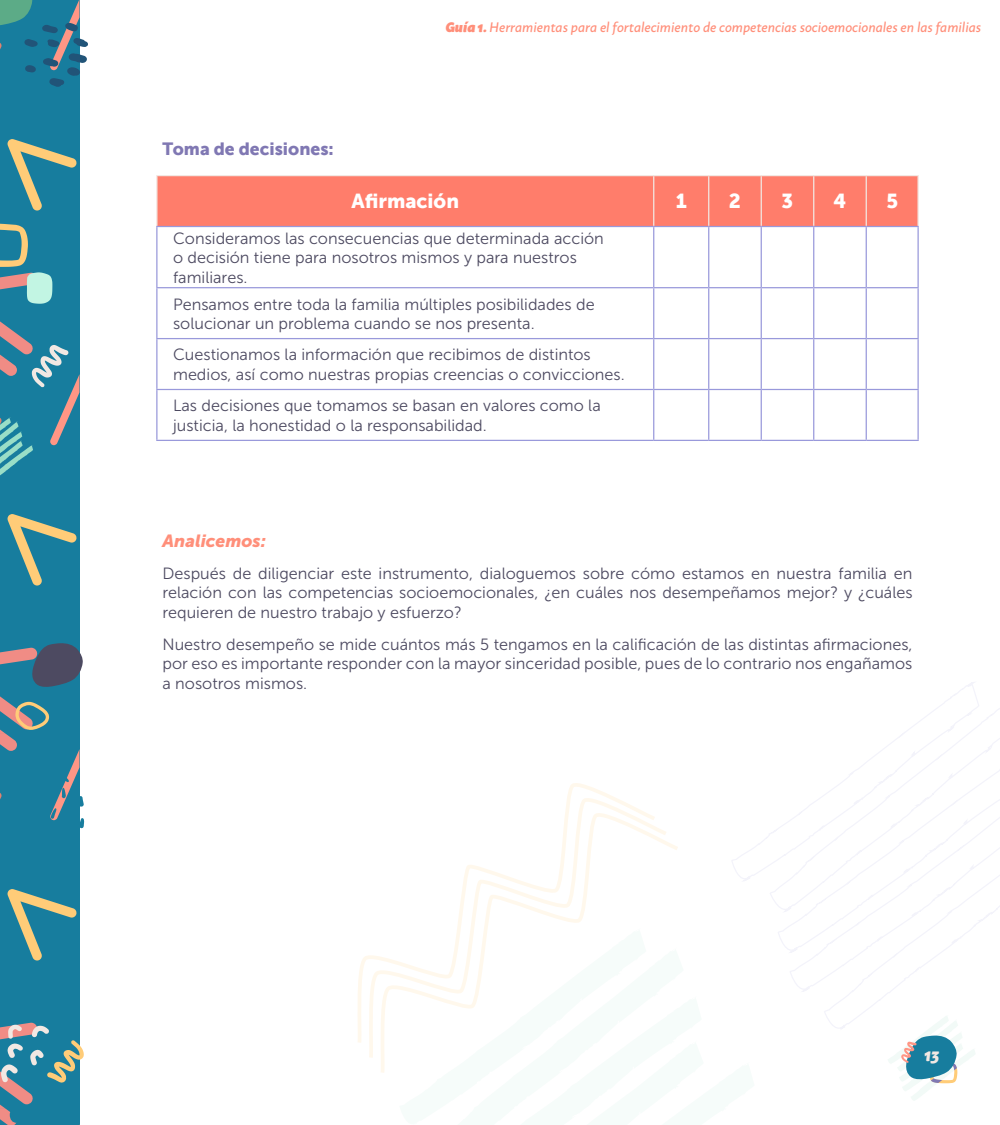
<style>
.page{position:relative;width:1000px;height:1125px;background:#fff}
.page>*{position:absolute;margin:0;border:0;box-sizing:border-box;transform-origin:0 0}
.t1{font:20px "Museo Sans 900";color:#fff}
.t2{font:17.5px "Museo Sans 900";color:#8078b3}
.t3{font:italic 17.5px "Museo Sans 900";color:#ff8f7a}
.t4{font:italic 800 17.5px "Macho";color:#f2e8e3}
.t5{font:16.25px/19.5px "Museo Sans 300";color:#4d4a61}
.t6{font:italic 500 13.75px "Macho";color:#ff8f7a}
.s1{font-weight:900}
</style>
<div class="page">
<svg style="left:888px;top:1032px;width:87px;height:69px"></svg>
<div style="left:0;top:0;width:79px;height:1125px;background:#177d9e"></div>
<svg style="left:7px;top:514px;width:70px;height:72px"></svg>
<svg style="left:7px;top:139px;width:70px;height:72px"></svg>
<svg style="left:0;top:643px;width:84px;height:318px"></svg>
<svg style="left:0;top:0;width:88px;height:87px"></svg>
<svg style="left:0;top:1023px;width:84px;height:102px"></svg>
<svg style="left:0;top:223px;width:79px;height:253px"></svg>
<div style="left:158px;top:176px;width:760px;height:50px;background:#ff7d6b"></div>
<hr style="left:156px;top:175px;width:498px;height:1px;background:#f2e8e3">
<hr style="left:156px;top:176px;width:2px;height:50px;background:#f2e8e3">
<hr style="left:654px;top:175px;width:55px;height:1px;background:#f2e8e3">
<hr style="left:653px;top:176px;width:1px;height:50px;background:#f2e8e3">
<hr style="left:709px;top:175px;width:52px;height:1px;background:#f2e8e3">
<hr style="left:708px;top:176px;width:1px;height:50px;background:#f2e8e3">
<hr style="left:761px;top:175px;width:53px;height:1px;background:#f2e8e3">
<hr style="left:761px;top:176px;width:1px;height:50px;background:#f2e8e3">
<hr style="left:814px;top:175px;width:52px;height:1px;background:#f2e8e3">
<hr style="left:813px;top:176px;width:1px;height:50px;background:#f2e8e3">
<hr style="left:866px;top:175px;width:53px;height:1px;background:#f2e8e3">
<hr style="left:866px;top:176px;width:1px;height:50px;background:#f2e8e3">
<hr style="left:918px;top:176px;width:1px;height:50px;background:#f2e8e3">
<hr style="left:156px;top:226px;width:498px;height:1px;background:#9999db">
<hr style="left:156px;top:227px;width:2px;height:60px;background:#9999db">
<hr style="left:654px;top:226px;width:55px;height:1px;background:#9999db">
<hr style="left:653px;top:227px;width:1px;height:60px;background:#9999db">
<hr style="left:709px;top:226px;width:52px;height:1px;background:#9999db">
<hr style="left:708px;top:227px;width:1px;height:60px;background:#9999db">
<hr style="left:761px;top:226px;width:53px;height:1px;background:#9999db">
<hr style="left:761px;top:227px;width:1px;height:60px;background:#9999db">
<hr style="left:814px;top:226px;width:52px;height:1px;background:#9999db">
<hr style="left:813px;top:227px;width:1px;height:60px;background:#9999db">
<hr style="left:866px;top:226px;width:53px;height:1px;background:#9999db">
<hr style="left:866px;top:227px;width:1px;height:60px;background:#9999db">
<hr style="left:918px;top:227px;width:1px;height:60px;background:#9999db">
<hr style="left:156px;top:287px;width:498px;height:1px;background:#9999db">
<hr style="left:156px;top:288px;width:2px;height:50px;background:#9999db">
<hr style="left:654px;top:287px;width:55px;height:1px;background:#9999db">
<hr style="left:653px;top:288px;width:1px;height:50px;background:#9999db">
<hr style="left:709px;top:287px;width:52px;height:1px;background:#9999db">
<hr style="left:708px;top:288px;width:1px;height:50px;background:#9999db">
<hr style="left:761px;top:287px;width:53px;height:1px;background:#9999db">
<hr style="left:761px;top:288px;width:1px;height:50px;background:#9999db">
<hr style="left:814px;top:287px;width:52px;height:1px;background:#9999db">
<hr style="left:813px;top:288px;width:1px;height:50px;background:#9999db">
<hr style="left:866px;top:287px;width:53px;height:1px;background:#9999db">
<hr style="left:866px;top:288px;width:1px;height:50px;background:#9999db">
<hr style="left:918px;top:288px;width:1px;height:50px;background:#9999db">
<hr style="left:156px;top:338px;width:498px;height:1px;background:#9999db">
<hr style="left:156px;top:339px;width:2px;height:50px;background:#9999db">
<hr style="left:654px;top:338px;width:55px;height:1px;background:#9999db">
<hr style="left:653px;top:339px;width:1px;height:50px;background:#9999db">
<hr style="left:709px;top:338px;width:52px;height:1px;background:#9999db">
<hr style="left:708px;top:339px;width:1px;height:50px;background:#9999db">
<hr style="left:761px;top:338px;width:53px;height:1px;background:#9999db">
<hr style="left:761px;top:339px;width:1px;height:50px;background:#9999db">
<hr style="left:814px;top:338px;width:52px;height:1px;background:#9999db">
<hr style="left:813px;top:339px;width:1px;height:50px;background:#9999db">
<hr style="left:866px;top:338px;width:53px;height:1px;background:#9999db">
<hr style="left:866px;top:339px;width:1px;height:50px;background:#9999db">
<hr style="left:918px;top:339px;width:1px;height:50px;background:#9999db">
<hr style="left:156px;top:389px;width:498px;height:1px;background:#9999db">
<hr style="left:156px;top:390px;width:2px;height:50px;background:#9999db">
<hr style="left:654px;top:389px;width:55px;height:1px;background:#9999db">
<hr style="left:653px;top:390px;width:1px;height:50px;background:#9999db">
<hr style="left:709px;top:389px;width:52px;height:1px;background:#9999db">
<hr style="left:708px;top:390px;width:1px;height:50px;background:#9999db">
<hr style="left:761px;top:389px;width:53px;height:1px;background:#9999db">
<hr style="left:761px;top:390px;width:1px;height:50px;background:#9999db">
<hr style="left:814px;top:389px;width:52px;height:1px;background:#9999db">
<hr style="left:813px;top:390px;width:1px;height:50px;background:#9999db">
<hr style="left:866px;top:389px;width:53px;height:1px;background:#9999db">
<hr style="left:866px;top:390px;width:1px;height:50px;background:#9999db">
<hr style="left:918px;top:390px;width:1px;height:50px;background:#9999db">
<hr style="left:156px;top:440px;width:498px;height:1px;background:#9999db">
<hr style="left:654px;top:440px;width:55px;height:1px;background:#9999db">
<hr style="left:709px;top:440px;width:52px;height:1px;background:#9999db">
<hr style="left:761px;top:440px;width:53px;height:1px;background:#9999db">
<hr style="left:814px;top:440px;width:52px;height:1px;background:#9999db">
<hr style="left:866px;top:440px;width:53px;height:1px;background:#9999db">
<svg style="left:770px;top:775px;width:223px;height:217px"></svg>
<svg style="left:805px;top:798px;width:195px;height:234px"></svg>
<svg style="left:358px;top:783px;width:320px;height:290px"></svg>
<p class="t2" style="left:162px;top:139px;width:173px">Toma de decisiones:</p>
<p class="t6" style="left:445px;top:15px;width:537px"><span class="s1">Guía 1.</span> Herramientas para el fortalecimiento de competencias socioemocionales en las familias</p>
<p class="t1" style="left:352px;top:190px;width:109px">Afirmación</p>
<p class="t1" style="left:676px;top:190px;width:13px">1</p>
<p class="t1" style="left:729px;top:190px;width:14px">2</p>
<p class="t1" style="left:782px;top:190px;width:13px">3</p>
<p class="t1" style="left:834px;top:190px;width:14px">4</p>
<p class="t1" style="left:886px;top:190px;width:13px">5</p>
<p class="t5" style="left:173px;top:228px;width:432px">Consideramos las consecuencias que determinada acción o decisión tiene para nosotros mismos y para nuestros familiares.</p>
<p class="t5" style="left:173px;top:294px;width:423px">Pensamos entre toda la familia múltiples posibilidades de solucionar un problema cuando se nos presenta.</p>
<p class="t5" style="left:173px;top:345px;width:453px">Cuestionamos la información que recibimos de distintos medios, así como nuestras propias creencias o convicciones.</p>
<p class="t5" style="left:173px;top:396px;width:429px">Las decisiones que tomamos se basan en valores como la justicia, la honestidad o la responsabilidad.</p>
<p class="t3" style="left:162px;top:531px;width:105px">Analicemos:</p>
<p class="t5" style="left:162px;top:564px;width:752px;text-align:justify">Después de diligenciar este instrumento, dialoguemos sobre cómo estamos en nuestra familia en relación con las competencias socioemocionales, ¿en cuáles nos desempeñamos mejor? y ¿cuáles requieren de nuestro trabajo y esfuerzo?</p>
<p class="t5" style="left:162px;top:635px;width:752px;text-align:justify">Nuestro desempeño se mide cuántos más 5 tengamos en la calificación de las distintas afirmaciones, por eso es importante responder con la mayor sinceridad posible, pues de lo contrario nos engañamos a nosotros mismos.</p>
<p class="t4" style="left:924px;top:1040px;width:17px">13</p>
</div>
